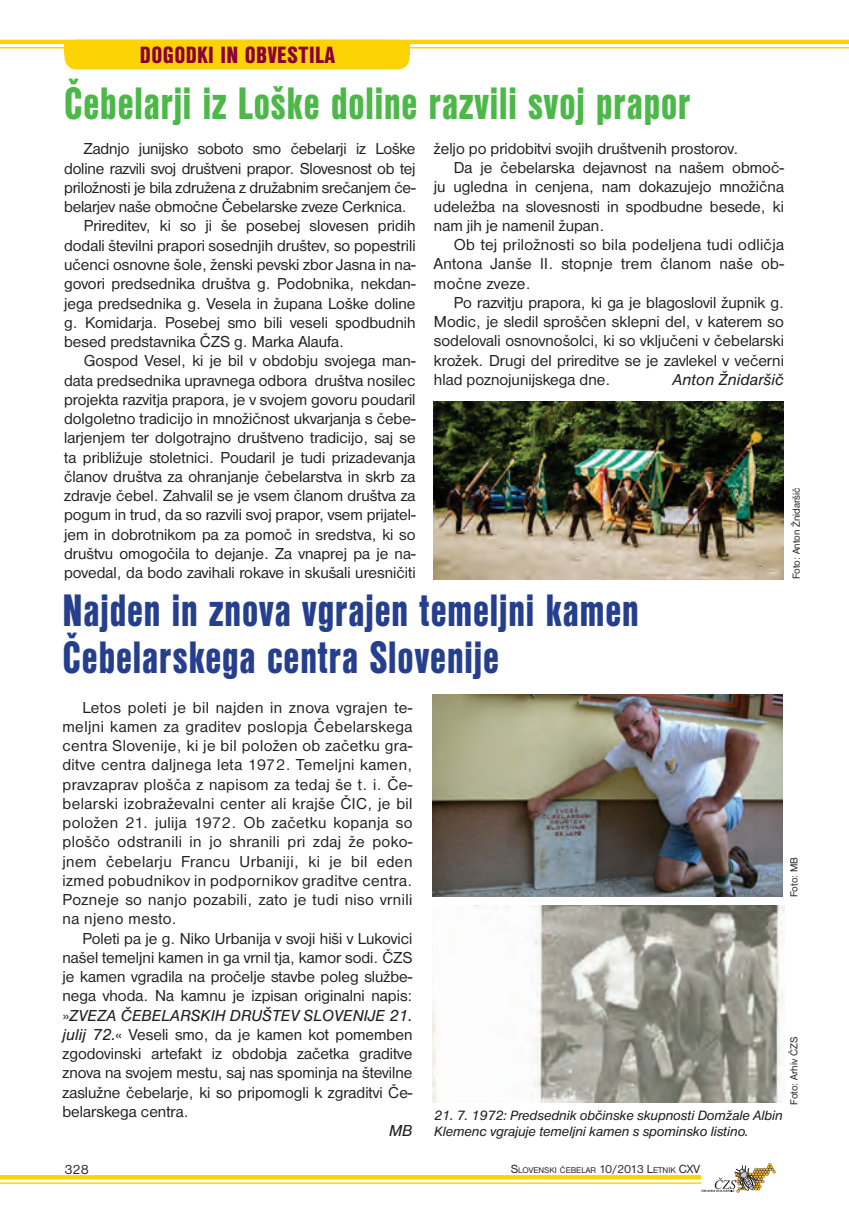
<style>
.page{position:relative;width:849px;height:1221px;background:#fff}
.page>*{position:absolute;margin:0;border:0;box-sizing:border-box;transform-origin:0 0}
.t1{font:47.25px/47.2px "Nimbus San DCE Blac Cond";letter-spacing:.02em;color:#253f8e;scale:.88 1}
.t2{font:47.25px "Nimbus San DCE Blac Cond";letter-spacing:.02em;color:#4cb848;scale:.88 1}
.t3{font:24.5px "Nimbus San DCE Blac Cond";letter-spacing:.015em;color:#8b0036}
.t4{font:16.45px/19.2px "Nimbus San DCE";color:#231f20;text-align:justify}
.t5{font:16.45px "Nimbus San DCE";letter-spacing:.02em;color:#231f20}
.t6{font:italic 16.45px "Nimbus San DCE";color:#231f20}
.t7{font:italic 14px/15.8px "Nimbus San DCE";letter-spacing:-.01em;color:#231f20}
.t8{font:14px "Nimbus San DCE";color:#231f20}
.t9{font:10.5px "Nimbus San DCE";color:#231f20}
.t10{font:8.58px "Nimbus San DCE";color:#231f20}
.s1{font-style:italic}
.s2{font-size:12.25px}
</style>
<div class="page">
<svg style="left:0;top:1175px;width:701px;height:4px;background:#fed309"></svg>
<hr style="left:0;top:1182px;width:766px;height:1px;background:#fed304">
<div style="left:64px;top:40px;width:345px;height:29px;background:#fed304;border-radius:12px"></div>
<hr style="left:0;top:40px;width:833px;height:4px;background:#fed304">
<hr style="left:0;top:47px;width:833px;height:1px;background:#fed304">
<div style="left:64px;top:40px;width:345px;height:15px;background:#fed304"></div>
<svg style="left:701px;top:1163px;width:74px;height:29px"></svg>
<hr style="left:833px;top:40px;width:15px;height:4px;background:#fed304">
<svg style="left:833px;top:47px;width:15px;height:1px"></svg>
<img style="left:434px;top:402px;width:349px;height:177px">
<img style="left:432px;top:694px;width:349px;height:202px">
<img style="left:432px;top:905px;width:352px;height:197px">
<h2 class="t3" style="left:140px;top:41px;width:196px">DOGODKI IN OBVESTILA</h2>
<h1 class="t2" style="left:64px;top:76px;width:712px">Čebelarji iz Loške doline razvili svoj prapor</h1>
<p class="t4" style="left:84px;top:139px;width:333px">Zadnjo junijsko soboto smo čebelarji iz Loške</p>
<p class="t4" style="left:64px;top:159px;width:353px">doline razvili svoj društveni prapor. Slovesnost ob tej</p>
<p class="t4" style="left:64px;top:178px;width:353px">priložnosti je bila združena z družabnim srečanjem če-</p>
<p class="t4" style="left:64px;top:197px;width:344px">belarjev naše območne Čebelarske zveze Cerknica.</p>
<p class="t4" style="left:84px;top:216px;width:333px">Prireditev, ki so ji še posebej slovesen pridih</p>
<p class="t4" style="left:64px;top:236px;width:353px">dodali številni prapori sosednjih društev, so popestrili</p>
<p class="t4" style="left:64px;top:255px;width:353px">učenci osnovne šole, ženski pevski zbor Jasna in na-</p>
<p class="t4" style="left:64px;top:274px;width:353px">govori predsednika društva g. Podobnika, nekdan-</p>
<p class="t4" style="left:64px;top:293px;width:353px">jega predsednika g. Vesela in župana Loške doline</p>
<p class="t4" style="left:64px;top:313px;width:353px">g. Komidarja. Posebej smo bili veseli spodbudnih</p>
<p class="t4" style="left:64px;top:332px;width:281px">besed predstavnika ČZS g. Marka Alaufa.</p>
<p class="t4" style="left:84px;top:351px;width:333px">Gospod Vesel, ki je bil v obdobju svojega man-</p>
<p class="t4" style="left:64px;top:370px;width:353px">data predsednika upravnega odbora društva nosilec</p>
<p class="t4" style="left:64px;top:390px;width:353px">projekta razvitja prapora, je v svojem govoru poudaril</p>
<p class="t4" style="left:64px;top:409px;width:353px">dolgoletno tradicijo in množičnost ukvarjanja s čebe-</p>
<p class="t4" style="left:64px;top:428px;width:353px">larjenjem ter dolgotrajno društveno tradicijo, saj se</p>
<p class="t4" style="left:64px;top:447px;width:353px">ta približuje stoletnici. Poudaril je tudi prizadevanja</p>
<p class="t4" style="left:64px;top:467px;width:353px">članov društva za ohranjanje čebelarstva in skrb za</p>
<p class="t4" style="left:64px;top:486px;width:353px">zdravje čebel. Zahvalil se je vsem članom društva za</p>
<p class="t4" style="left:64px;top:505px;width:353px">pogum in trud, da so razvili svoj prapor, vsem prijatel-</p>
<p class="t4" style="left:64px;top:524px;width:353px">jem in dobrotnikom pa za pomoč in sredstva, ki so</p>
<p class="t4" style="left:64px;top:544px;width:353px">društvu omogočila to dejanje. Za vnaprej pa je na-</p>
<p class="t4" style="left:64px;top:563px;width:353px">povedal, da bodo zavihali rokave in skušali uresničiti</p>
<p class="t4" style="left:434px;top:139px;width:306px">željo po pridobitvi svojih društvenih prostorov.</p>
<p class="t4" style="left:453px;top:158px;width:331px">Da je čebelarska dejavnost na našem območ-</p>
<p class="t4" style="left:434px;top:177px;width:351px">ju ugledna in cenjena, nam dokazujejo množična</p>
<p class="t4" style="left:434px;top:197px;width:351px">udeležba na slovesnosti in spodbudne besede, ki</p>
<p class="t4" style="left:434px;top:216px;width:172px">nam jih je namenil župan.</p>
<p class="t5" style="left:453px;top:235px;width:331px">Ob tej priložnosti so bila podeljena tudi odličja</p>
<p class="t5" style="left:434px;top:255px;width:351px">Antona Janše II. stopnje trem članom naše ob-</p>
<p class="t5" style="left:434px;top:274px;width:98px">močne zveze.</p>
<p class="t4" style="left:453px;top:293px;width:331px">Po razvitju prapora, ki ga je blagoslovil župnik g.</p>
<p class="t4" style="left:434px;top:312px;width:351px">Modic, je sledil sproščen sklepni del, v katerem so</p>
<p class="t4" style="left:434px;top:331px;width:351px">sodelovali osnovnošolci, ki so vključeni v čebelarski</p>
<p class="t4" style="left:434px;top:351px;width:351px">krožek. Drugi del prireditve se je zavlekel v večerni</p>
<p class="t4" style="left:434px;top:370px;width:178px">hlad poznojunijskega dne.</p>
<p class="t6" style="left:672px;top:370px;width:113px">Anton Žnidaršič</p>
<p class="t9" style="left:790px;top:579px;width:93px;rotate:-90deg">Foto: Anton Žnidaršič</p>
<h1 class="t1" style="left:62px;top:586px;width:656px">Najden in znova vgrajen temeljni kamen<br>Čebelarskega centra Slovenije</h1>
<p class="t4" style="left:62px;top:697px;width:351px;text-indent:20px">Letos poleti je bil najden in znova vgrajen te&shy;meljni kamen za graditev poslopja Čebelarskega centra Slovenije, ki je bil položen ob začetku gra&shy;ditve centra daljnega leta 1972. Temeljni kamen, pravzaprav plošča z napisom za tedaj še t. i. Če&shy;belarski izobraževalni center ali krajše ČIC, je bil položen 21. julija 1972. Ob začetku kopanja so ploščo odstranili in jo shranili pri zdaj že poko&shy;jnem čebelarju Francu Urbaniji, ki je bil eden izmed pobudnikov in podpornikov graditve centra.<br>Pozneje so nanjo pozabili, zato je tudi niso vrnili na njeno mesto.</p>
<p class="t4" style="left:62px;top:928px;width:351px;text-indent:20px">Poleti pa je g. Niko Urbanija v svoji hiši v Lukovici našel temeljni kamen in ga vrnil tja, kamor sodi. ČZS je kamen vgradila na pročelje stavbe poleg službe&shy;nega vhoda. Na kamnu je izpisan originalni napis: »<span class="s1">ZVEZA ČEBELARSKIH DRUŠTEV SLOVENIJE 21. julij 72.</span>« Veseli smo, da je kamen kot pomemben zgodovinski artefakt iz obdobja začetka graditve znova na svojem mestu, saj nas spominja na številne zaslužne čebelarje, ki so pripomogli k zgraditvi Če&shy;belarskega centra.</p>
<p class="t6" style="left:389px;top:1121px;width:25px">MB</p>
<p class="t9" style="left:787px;top:897px;width:42px;rotate:-90deg">Foto: MB</p>
<p class="t9" style="left:787px;top:1104px;width:69px;rotate:-90deg">Foto: Arhiv ČZS</p>
<p class="t7" style="left:434px;top:1107px;width:350px">21. 7. 1972: Predsednik občinske skupnosti Domžale Albin<br>Klemenc vgrajuje temeljni kamen s spominsko listino.</p>
<p class="t8" style="left:64px;top:1161px;width:26px">328</p>
<p class="t10" style="left:510px;top:1165px;width:191px"><span class="s2">S</span>LOVENSKI ČEBELAR <span class="s2">10/2013 L</span>ETNIK <span class="s2">CXV</span></p>
</div>
